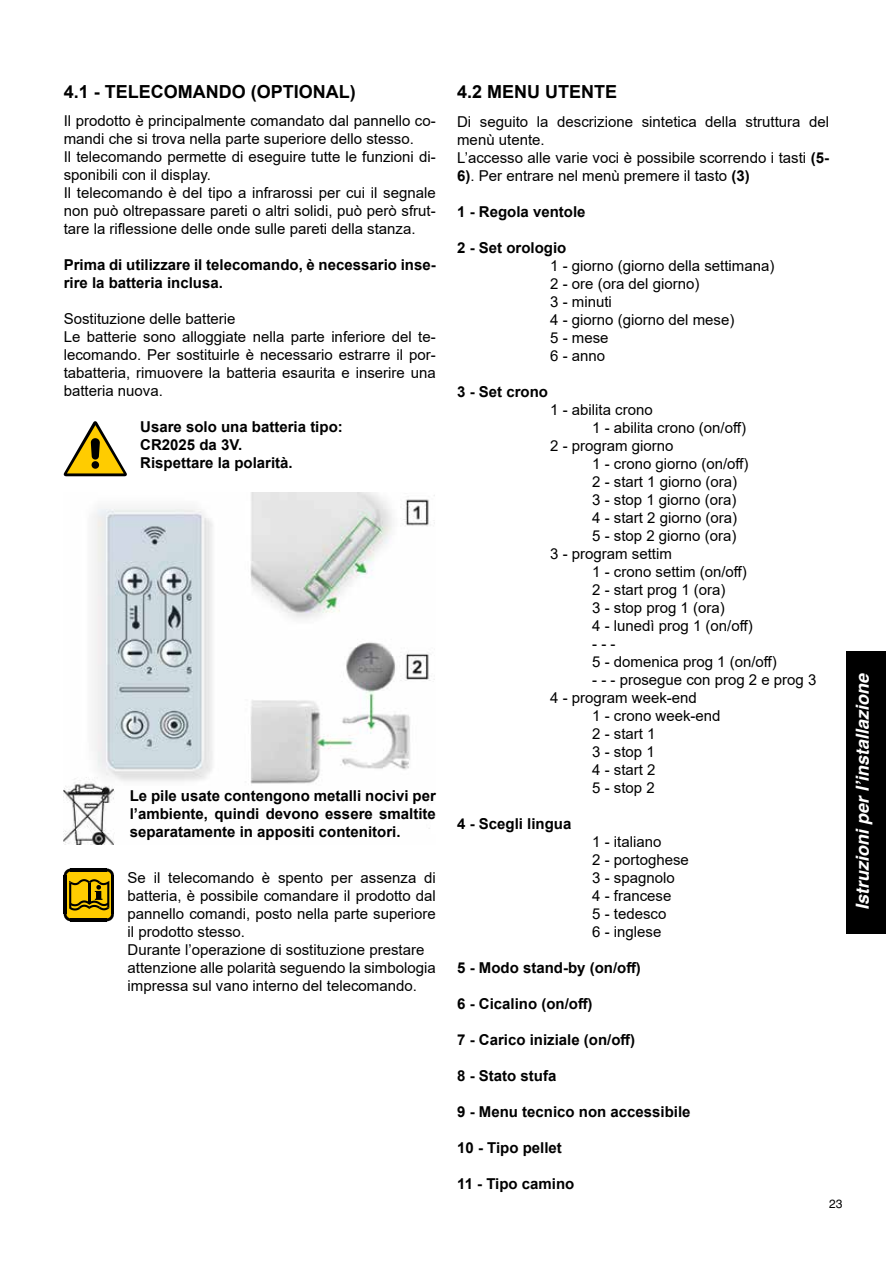
<style>
.page{position:relative;width:893px;height:1263px;background:#fff}
.page>*{position:absolute;margin:0;border:0;box-sizing:border-box;transform-origin:0 0}
.t1{font:700 18px "Arial";color:#000}
.t2{font:italic 700 18px "Helvetica";color:#fff}
.t3{font:15px/18px "Arial";color:#000}
.t4{font:700 15px/18px "Arial";color:#000}
.t5{font:12px "Helvetica";color:#000}
.s1{font-weight:700}
</style>
<div class="page">
<div style="left:846px;top:651px;width:40px;height:282px;background:#000"></div>
<hr style="left:114px;top:876px;width:1px;height:38px;background:#000">
<hr style="left:71px;top:921px;width:36px;height:1px;background:#000">
<svg style="left:64px;top:868px;width:50px;height:53px;background:#987a04"></svg>
<svg style="left:64px;top:421px;width:63px;height:55px"></svg>
<img style="left:64px;top:492px;width:371px;height:353px">
<div style="left:431px;top:804px;width:10px;height:30px;background:#fff"></div>
<p class="t1" style="left:64px;top:79px;width:54px">4.1 - TELE</p>
<p class="t1" style="left:151px;top:79px;width:28px">COMAN</p>
<p class="t1" style="left:219px;top:79px;width:51px">DO (OPT</p>
<p class="t1" style="left:294px;top:79px;width:19px">IONAL</p>
<p class="t1" style="left:350px;top:79px;width:7px">)</p>
<p class="t3" style="left:64px;top:111px;width:373px">Il prodotto è principalmente comandato dal pannello co&shy;mandi che si trova nella parte superiore dello stesso.<br>Il telecomando permette di eseguire tutte le funzioni di&shy;sponibili con il display.<br>Il telecomando è del tipo a infrarossi per cui il segnale non può oltrepassare pareti o altri solidi, può però sfrut&shy;tare la riflessione delle onde sulle pareti della stanza.</p>
<p class="t4" style="left:64px;top:256px;width:373px">Prima di utilizzare il telecomando, è necessario inse&shy;rire la batteria inclusa.</p>
<p class="t3" style="left:64px;top:309px;width:374px">Sostituzione delle batterie<br>Le batterie sono alloggiate nella parte inferiore del te&shy;lecomando. Per sostituirle è necessario estrarre il por&shy;tabatteria, rimuovere la batteria esaurita e inserire una batteria nuova.</p>
<p class="t4" style="left:140px;top:418px;width:204px">Usare solo una batteria tipo:<br>CR2025 da 3V.<br>Rispettare la polarità.</p>
<p class="t4" style="left:130px;top:787px;width:308px;text-align:justify">Le pile usate contengono metalli nocivi per l’ambiente, quindi devono essere smaltite separatamente in appositi contenitori.</p>
<p class="t3" style="left:128px;top:869px;width:310px">Se il telecomando è spento per assenza di batteria, è possibile comandare il prodotto dal pannello comandi, posto nella parte superiore il prodotto stesso.<br>Durante l’operazione di sostituzione prestare attenzione alle polarità seguendo la simbologia impressa sul vano interno del telecomando.</p>
<p class="t1" style="left:457px;top:79px;width:44px">4.2 MENU</p>
<p class="t1" style="left:545px;top:79px;width:13px">UTENTE</p>
<p class="t3" style="left:457px;top:112px;width:374px">Di seguito la descrizione sintetica della struttura del menù utente.<br>L’accesso alle varie voci è possibile scorrendo i tasti <span class="s1">(5- 6)</span>. Per entrare nel menù premere il tasto <span class="s1">(3)</span></p>
<p class="t4" style="left:457px;top:203px;width:130px">1 - Regola ventole</p>
<p class="t4" style="left:457px;top:239px;width:111px">2 - Set orologio</p>
<p class="t3" style="left:550px;top:256px;width:226px">1 - giorno (giorno della settimana)<br>2 - ore (ora del giorno)<br>3 - minuti<br>4 - giorno (giorno del mese)<br>5 - mese<br>6 - anno</p>
<p class="t4" style="left:457px;top:383px;width:92px">3 - Set crono</p>
<p class="t3" style="left:550px;top:400px;width:104px">1 - abilita crono</p>
<p class="t3" style="left:592px;top:418px;width:155px">1 - abilita crono (on/off)</p>
<p class="t3" style="left:550px;top:436px;width:125px">2 - program giorno</p>
<p class="t3" style="left:592px;top:454px;width:158px">1 - crono giorno (on/off)</p>
<p class="t3" style="left:592px;top:472px;width:147px">2 - start 1 giorno (ora)</p>
<p class="t3" style="left:592px;top:490px;width:146px">3 - stop 1 giorno (ora)</p>
<p class="t3" style="left:592px;top:508px;width:147px">4 - start 2 giorno (ora)</p>
<p class="t3" style="left:592px;top:526px;width:146px">5 - stop 2 giorno (ora)</p>
<p class="t3" style="left:550px;top:544px;width:123px">3 - program settim</p>
<p class="t3" style="left:592px;top:562px;width:156px">1 - crono settim (on/off)</p>
<p class="t3" style="left:592px;top:580px;width:135px">2 - start prog 1 (ora)</p>
<p class="t3" style="left:592px;top:598px;width:134px">3 - stop prog 1 (ora)</p>
<p class="t3" style="left:592px;top:616px;width:162px">4 - lunedì prog 1 (on/off)</p>
<p class="t3" style="left:592px;top:634px;width:186px">- - -<br>5 - domenica prog 1 (on/off)</p>
<p class="t3" style="left:592px;top:670px;width:226px">- - - prosegue con prog 2 e prog 3</p>
<p class="t3" style="left:550px;top:688px;width:148px">4 - program week-end</p>
<p class="t3" style="left:592px;top:706px;width:130px">1 - crono week-end</p>
<p class="t3" style="left:592px;top:724px;width:65px">2 - start 1</p>
<p class="t3" style="left:592px;top:742px;width:64px">3 - stop 1</p>
<p class="t3" style="left:592px;top:760px;width:65px">4 - start 2</p>
<p class="t3" style="left:592px;top:778px;width:64px">5 - stop 2</p>
<p class="t4" style="left:457px;top:815px;width:116px">4 - Scegli lingua</p>
<p class="t3" style="left:592px;top:832px;width:98px">1 - italiano<br>2 - portoghese<br>3 - spagnolo<br>4 - francese<br>5 - tedesco<br>6 - inglese</p>
<p class="t4" style="left:457px;top:959px;width:185px">5 - Modo stand-by (on/off)</p>
<p class="t4" style="left:457px;top:995px;width:137px">6 - Cicalino (on/off)</p>
<p class="t4" style="left:457px;top:1031px;width:180px">7 - Carico iniziale (on/off)</p>
<p class="t4" style="left:457px;top:1067px;width:101px">8 - Stato stufa</p>
<p class="t4" style="left:457px;top:1103px;width:235px">9 - Menu tecnico non accessibile</p>
<p class="t4" style="left:457px;top:1139px;width:106px">10 - Tipo pellet</p>
<p class="t4" style="left:457px;top:1175px;width:119px">11 - Tipo camino</p>
<p class="t5" style="left:829px;top:1197px;width:15px">23</p>
<p class="t2" style="left:848px;top:910px;width:238px;rotate:-90deg">Istruzioni per l’installazione</p>
</div>
